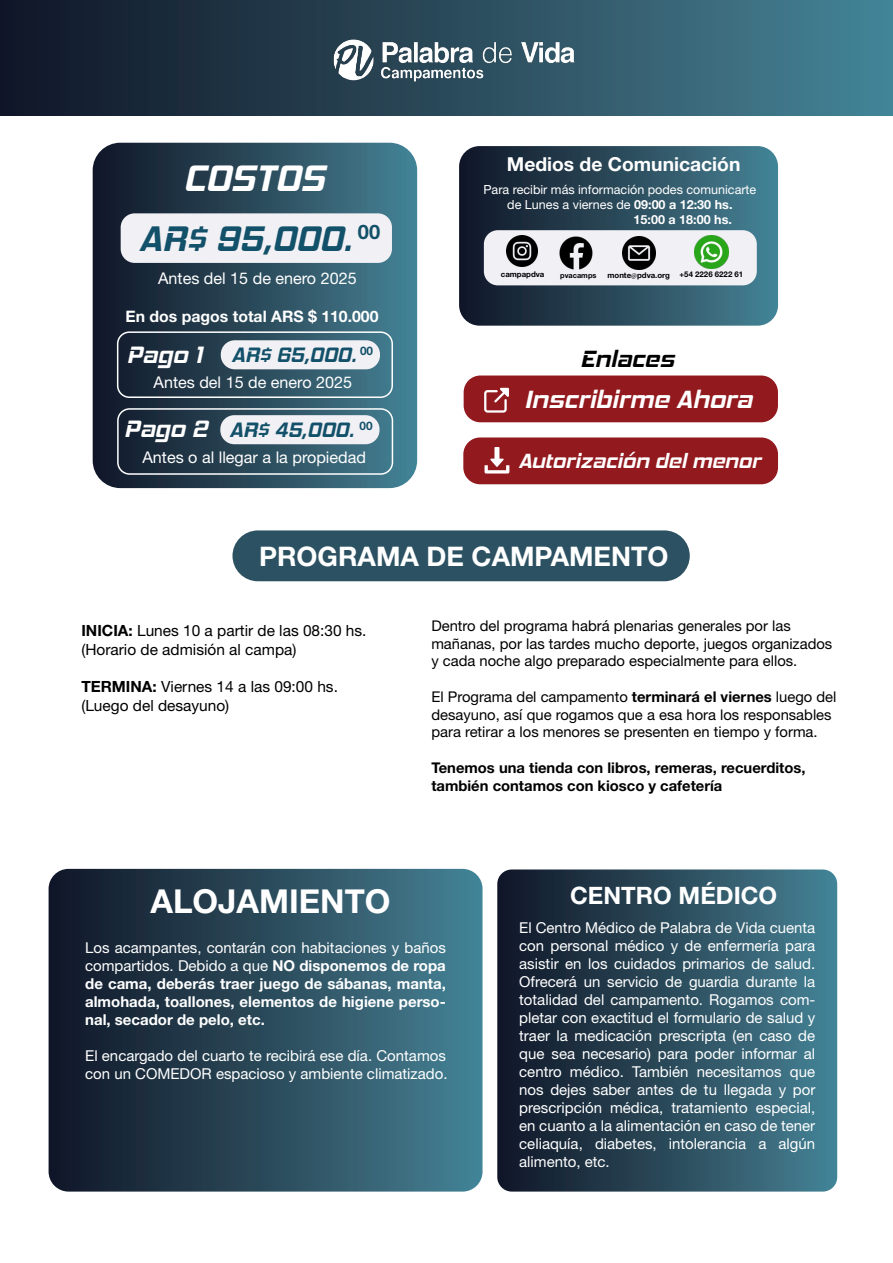
<style>
.page{position:relative;width:893px;height:1263px;background:#fff}
.page>*{position:absolute;margin:0;border:0;box-sizing:border-box;transform-origin:0 0}
.t1{font:italic 700 37.65px "Hemi Head Rg";color:#fff}
.t2{font:italic 700 36.3px "Hemi Head Rg";color:#125169}
.t3{font:700 33px "Helvetica Neue LT Std";color:#fff}
.t4{font:700 27px "Helvetica Neue LT Std";color:#fff}
.t5{font:italic 700 25.5px "Hemi Head Rg";color:#fff}
.t6{font:italic 700 24.3px "Hemi Head Rg";color:#fff}
.t7{font:700 24px "Helvetica Neue LT Std";color:#fff}
.t8{font:italic 700 24px "Hemi Head Rg";color:#000}
.t9{font:italic 700 21.3px "Hemi Head Rg";color:#125169}
.t10{font:italic 700 21px "Hemi Head Rg";color:#fff}
.t11{font:700 19.2px "Helvetica Neue LT Std";color:#fff}
.t12{font:16.2px "Helvetica Neue LT Std";color:#fff}
.t13{font:700 15.9px "Helvetica Neue LT Std";color:#fff}
.t14{font:15.45px/18.6px "Helvetica Neue LT Std";color:#000001}
.t15{font:15px/18px "Helvetica Neue LT Std";color:#fff}
.t16{font:700 15px/18px "Helvetica Neue LT Std";color:#fff;text-align:justify}
.t17{font:14.85px/17.7px "Helvetica Neue LT Std";color:#000001}
.t18{font:700 14.85px/17.7px "Helvetica Neue LT Std";color:#000001}
.t19{font:12.6px "Helvetica Neue LT Std";color:#fff}
.t20{font:700 12.6px "Helvetica Neue LT Std";color:#fff}
.t21{font:700 7.8px "Helvetica Neue LT Std";color:#000001}
.t22{font:700 7.35px "Helvetica Neue LT Std";color:#000001}
.s1{font-weight:700}
.s2{font-family:"Myriad Pro";font-weight:400}
.s3{font-size:24.3px;color:#fff}
.s4{font-weight:400}
</style>
<div class="page">
<div style="left:232px;top:530px;width:458px;height:51px;background:#2b5162;border-radius:25px"></div>
<div style="left:464px;top:375px;width:314px;height:47px;background:#92191e;border-radius:17px"></div>
<svg style="left:93px;top:143px;width:324px;height:345px;background:#2b4b5c"></svg>
<svg style="left:459px;top:146px;width:319px;height:180px;background:#2d4d5e"></svg>
<div style="left:484px;top:230px;width:273px;height:55px;background:#f1f0f5;border-radius:14px"></div>
<img style="left:560px;top:237px;width:33px;height:33px">
<img style="left:507px;top:235px;width:31px;height:31px">
<img style="left:622px;top:237px;width:33px;height:33px">
<img style="left:695px;top:235px;width:33px;height:34px">
<div style="left:121px;top:213px;width:271px;height:50px;background:#f1f0f5;border-radius:14px"></div>
<div style="left:221px;top:340px;width:159px;height:29px;background:#f1f0f5;border-radius:14px"></div>
<div style="left:220px;top:415px;width:159px;height:29px;background:#f1f0f5;border-radius:14px"></div>
<svg style="left:49px;top:869px;width:434px;height:322px;background:#2b4b5c"></svg>
<svg style="left:497px;top:869px;width:340px;height:322px;background:#2b4b5c"></svg>
<div style="left:117px;top:331px;width:276px;height:67px;border:2px solid #fff;border-radius:12px"></div>
<div style="left:117px;top:408px;width:276px;height:67px;border:2px solid #fff;border-radius:12px"></div>
<div style="left:463px;top:437px;width:315px;height:47px;background:#92191e;border-radius:17px"></div>
<svg style="left:484px;top:388px;width:25px;height:25px"></svg>
<svg style="left:484px;top:447px;width:25px;height:26px"></svg>
<div style="left:0;top:0;width:892px;height:115px;background:linear-gradient(to right,#101525,#458294)"></div>
<img style="left:332px;top:34px;width:244px;height:53px">
<h1 class="t1" style="left:183px;top:156px;width:143px">COSTOS</h1>
<h2 class="t2" style="left:139px;top:217px;width:243px">AR$ 95,000. <sup>00</sup></h2>
<p class="t12" style="left:158px;top:268px;width:200px">Antes del 15 de enero 2025</p>
<p class="t13" style="left:126px;top:307px;width:255px">En dos pagos total ARS $ 110.000</p>
<p class="t11" style="left:507px;top:152px;width:235px">Medios de Comunicación</p>
<p class="t19" style="left:483px;top:182px;width:274px">Para recibir más información podes comunicarte</p>
<p class="t19" style="left:507px;top:197px;width:227px">de Lunes a viernes de <span class="s1">09:00 a 12:30 hs.</span></p>
<p class="t20" style="left:634px;top:212px;width:100px">15:00 a 18:00 hs.</p>
<p class="t21" style="left:501px;top:269px;width:45px">campapdva</p>
<p class="t22" style="left:560px;top:270px;width:38px">pvacamps</p>
<p class="t21" style="left:607px;top:270px;width:137px">monte<span class="s2">@</span>pdva.org +54 2226 6222 61</p>
<h3 class="t9" style="left:231px;top:342px;width:143px">AR$ 65,000. <sup>00</sup></h3>
<h3 class="t6" style="left:127px;top:340px;width:77px">Pago 1</h3>
<h3 class="t8" style="left:580px;top:344px;width:96px">Enlaces</h3>
<p class="t12" style="left:154px;top:372px;width:200px">Antes del 15 de enero 2025</p>
<h3 class="t9" style="left:124px;top:417px;width:250px"><span class="s3">Pago 2</span> AR$ 45,000. <sup>00</sup></h3>
<p class="t12" style="left:142px;top:447px;width:225px">Antes o al llegar a la propiedad</p>
<h3 class="t5" style="left:525px;top:384px;width:229px">Inscribirme Ahora</h3>
<h3 class="t10" style="left:518px;top:448px;width:244px">Autorización del menor</h3>
<h3 class="t4" style="left:259px;top:540px;width:411px">PROGRAMA DE CAMPAMENTO</h3>
<p class="t14" style="left:81px;top:621px;width:287px"><span class="s1">INICIA:</span> Lunes 10 a partir de las 08:30 hs. (Horario de admisión al campa)</p>
<p class="t14" style="left:81px;top:677px;width:258px"><span class="s1">TERMINA:</span> Viernes 14 a las 09:00 hs. (Luego del desayuno)</p>
<p class="t17" style="left:431px;top:616px;width:402px">Dentro del programa habrá plenarias generales por las mañanas, por las tardes mucho deporte, juegos organizados y cada noche algo preparado especialmente para ellos.</p>
<p class="t17" style="left:431px;top:687px;width:407px">El Programa del campamento <span class="s1">terminará el viernes</span> luego del desayuno, así que rogamos que a esa hora los responsables para retirar a los menores se presenten en tiempo y forma.</p>
<p class="t18" style="left:431px;top:758px;width:376px">Tenemos una tienda con libros, remeras, recuerditos, también contamos con kiosco y cafetería</p>
<h3 class="t3" style="left:150px;top:880px;width:242px">ALOJAMIENTO</h3>
<p class="t16" style="left:85px;top:938px;width:362px"><span class="s4">Los acampantes, contarán con habitaciones y baños compartidos. Debido a que</span> NO disponemos de ropa de cama, deberás traer juego de sábanas, manta, almohada, toallones, elementos de higiene perso&shy;nal, secador de pelo, etc.</p>
<p class="t15" style="left:85px;top:1046px;width:364px">El encargado del cuarto te recibirá ese día. Contamos con un COMEDOR espacioso y ambiente climatizado.</p>
<h3 class="t7" style="left:570px;top:881px;width:209px">CENTRO MÉDICO</h3>
<p class="t15" style="left:519px;top:919px;width:298px;text-align:justify">El Centro Médico de Palabra de Vida cuenta con personal médico y de enfermería para asistir en los cuidados primarios de salud.<br>Ofrecerá un servicio de guardia durante la totalidad del campamento. Rogamos com&shy;pletar con exactitud el formulario de salud y traer la medicación prescripta (en caso de que sea necesario) para poder informar al centro médico. También necesitamos que nos dejes saber antes de tu llegada y por prescripción médica, tratamiento especial, en cuanto a la alimentación en caso de tener celiaquía, diabetes, intolerancia a algún alimento, etc.</p>
</div>
